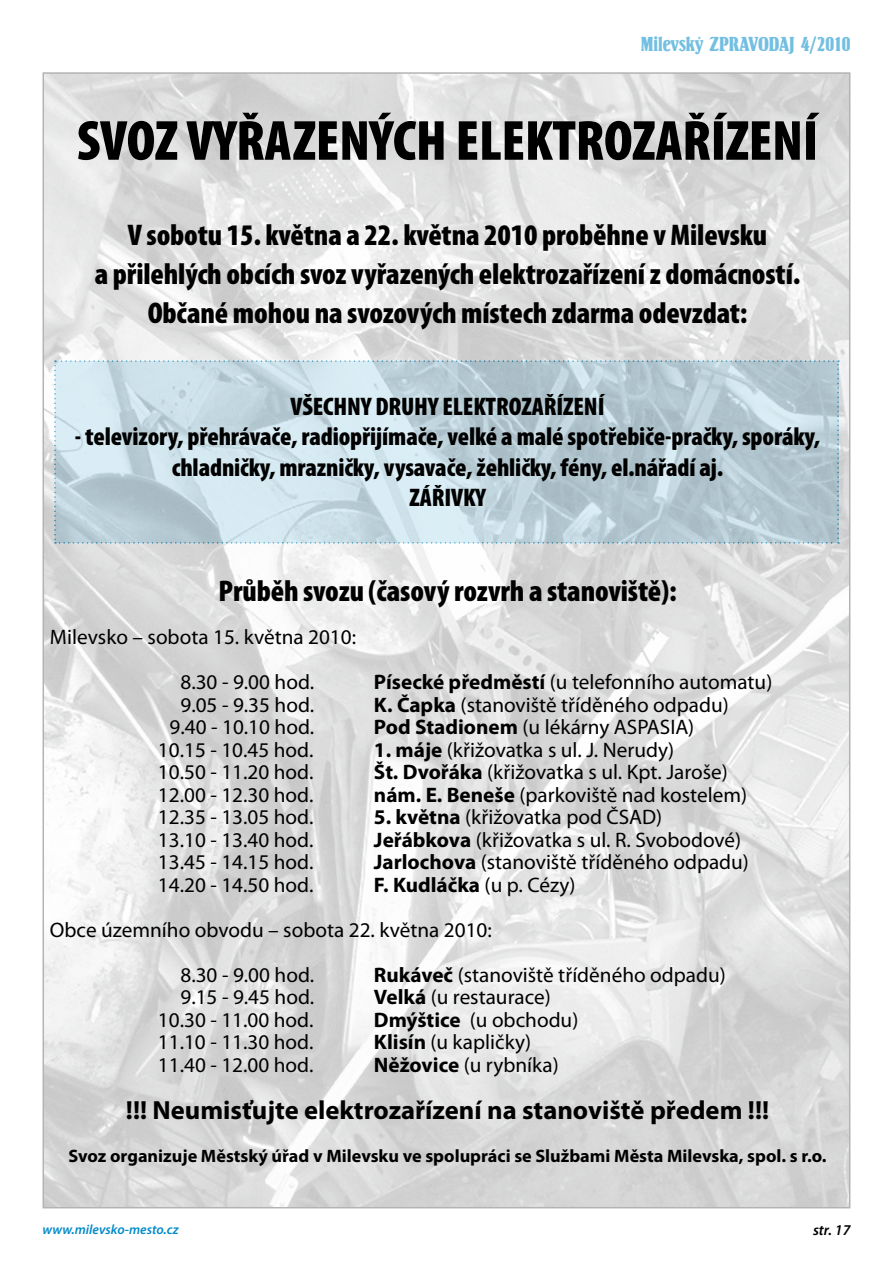
<style>
.page{position:relative;width:893px;height:1263px;background:#fff}
.page>*{position:absolute;margin:0;border:0;box-sizing:border-box;transform-origin:0 0}
.t1{font:900 condensed 57px "Myriad Pro";letter-spacing:-.005em;color:#000}
.t2{font:900 condensed 30px/39px "Myriad Pro";letter-spacing:-.005em;color:#000;text-align:center}
.t3{font:700 26.25px "Myriad Pro";color:#000}
.t4{font:900 condensed 25.5px/30.6px "Myriad Pro";letter-spacing:-.005em;color:#000;text-align:center}
.t5{font:21px/45px "Myriad Pro";color:#000}
.t6{font:21px "Springfield DEE";color:#73bfe1}
.t7{font:700 21px "Myriad Pro";color:#000}
.t8{font:700 18px "Myriad Pro";color:#000}
.t9{font:italic 600 15px "Myriad Pro";color:#000}
.t10{font:italic 600 13.5px "Myriad Pro";color:#008ac9}
.s1{font-weight:700}
.s2{font-weight:400}
</style>
<div class="page">
<img style="left:46px;top:75px;width:801px;height:1130px">
<p class="t6" style="left:641px;top:34px;width:211px">MILEVSKÝ ZPRAVODAJ 4/2010</p>
<h1 class="t1" style="left:77px;top:104px;width:743px">SVOZ VYŘAZENÝCH ELEKTROZAŘÍZENÍ</h1>
<h2 class="t2" style="left:95px;top:214px;width:707px">V sobotu 15. května a 22. května 2010 proběhne v Milevsku<br>a přilehlých obcích svoz vyřazených elektrozařízení z domácností.<br>Občané mohou na svozových místech zdarma odevzdat:</h2>
<p class="t4" style="left:291px;top:390px;width:316px">VŠECHNY DRUHY ELEKTROZAŘÍZENÍ</p>
<p class="t4" style="left:75px;top:421px;width:747px">- televizory, přehrávače, radiopřijímače, velké a malé spotřebiče-pračky, sporáky, chladničky, mrazničky, vysavače, žehličky, fény, el.nářadí aj.<br>ZÁŘIVKY</p>
<h2 class="t2" style="left:219px;top:571px;width:459px">Průběh svozu (časový rozvrh a stanoviště):</h2>
<p class="t5" style="left:180px;top:614px;width:177px;text-indent:-130px">Milevsko – sobota 15. května 2010:<br>8.30 - 9.00 hod.</p>
<p class="t5" style="left:374px;top:659px;width:400px"><span class="s1">Písecké předměstí</span> (u telefonního automatu)</p>
<p class="t5" style="left:180px;top:682px;width:135px">9.05 - 9.35 hod.</p>
<p class="t5" style="left:374px;top:682px;width:356px"><span class="s1">K. Čapka</span> (stanoviště tříděného odpadu)</p>
<p class="t5" style="left:170px;top:704px;width:146px">9.40 - 10.10 hod.</p>
<p class="t5" style="left:374px;top:704px;width:322px"><span class="s1">Pod Stadionem</span> (u lékárny ASPASIA)</p>
<p class="t5" style="left:158px;top:727px;width:157px">10.15 - 10.45 hod.</p>
<p class="t5" style="left:374px;top:727px;width:302px"><span class="s1">1. máje</span> (křižovatka s ul. J. Nerudy)</p>
<p class="t5" style="left:158px;top:749px;width:157px">10.50 - 11.20 hod.</p>
<p class="t5" style="left:374px;top:749px;width:355px"><span class="s1">Št. Dvořáka</span> (křižovatka s ul. Kpt. Jaroše)</p>
<p class="t5" style="left:158px;top:772px;width:157px">12.00 - 12.30 hod.</p>
<p class="t5" style="left:374px;top:772px;width:375px"><span class="s1">nám. E. Beneše</span> (parkoviště nad kostelem)</p>
<p class="t5" style="left:158px;top:794px;width:157px">12.35 - 13.05 hod.</p>
<p class="t5" style="left:374px;top:794px;width:290px"><span class="s1">5. května</span> (křižovatka pod ČSAD)</p>
<p class="t5" style="left:158px;top:817px;width:157px">13.10 - 13.40 hod.</p>
<p class="t5" style="left:374px;top:817px;width:369px"><span class="s1">Jeřábkova</span> (křižovatka s ul. R. Svobodové)</p>
<p class="t5" style="left:158px;top:839px;width:157px">13.45 - 14.15 hod.</p>
<p class="t5" style="left:374px;top:839px;width:376px"><span class="s1">Jarlochova</span> (stanoviště tříděného odpadu)</p>
<p class="t5" style="left:158px;top:862px;width:157px">14.20 - 14.50 hod.</p>
<p class="t7" style="left:374px;top:871px;width:203px">F. Kudláčka <span class="s2">(u p. Cézy)</span></p>
<p class="t5" style="left:50px;top:907px;width:443px">Obce územního obvodu – sobota 22. května 2010:</p>
<p class="t5" style="left:180px;top:952px;width:135px">8.30 - 9.00 hod.</p>
<p class="t5" style="left:374px;top:952px;width:353px"><span class="s1">Rukáveč</span> (stanoviště tříděného odpadu)</p>
<p class="t5" style="left:180px;top:974px;width:135px">9.15 - 9.45 hod.</p>
<p class="t5" style="left:374px;top:974px;width:178px"><span class="s1">Velká</span> (u restaurace)</p>
<p class="t5" style="left:158px;top:997px;width:157px">10.30 - 11.00 hod.</p>
<p class="t5" style="left:374px;top:997px;width:206px"><span class="s1">Dmýštice</span> (u obchodu)</p>
<p class="t5" style="left:158px;top:1019px;width:157px">11.10 - 11.30 hod.</p>
<p class="t5" style="left:374px;top:1019px;width:159px"><span class="s1">Klisín</span> (u kapličky)</p>
<p class="t5" style="left:158px;top:1042px;width:157px">11.40 - 12.00 hod.</p>
<p class="t5" style="left:374px;top:1042px;width:186px"><span class="s1">Něžovice</span> (u rybníka)</p>
<p class="t3" style="left:126px;top:1093px;width:645px">!!! Neumisťujte elektrozařízení na stanoviště předem !!!</p>
<p class="t8" style="left:69px;top:1144px;width:759px">Svoz organizuje Městský úřad v Milevsku ve spolupráci se Službami Města Milevska, spol. s r.o.</p>
<p class="t10" style="left:43px;top:1221px;width:138px">www.milevsko-mesto.cz</p>
<p class="t9" style="left:813px;top:1220px;width:39px">str. 17</p>
</div>
